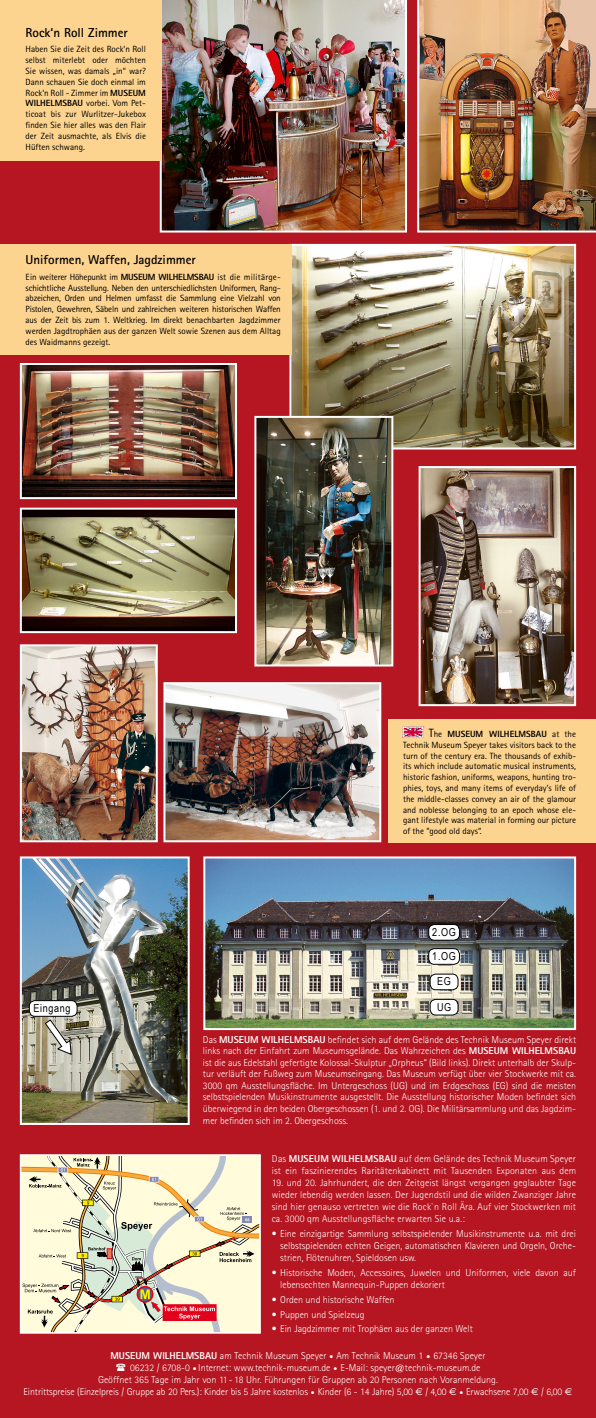
<style>
.page{position:relative;width:596px;height:1418px;background:#fff}
.page>*{position:absolute;margin:0;border:0;box-sizing:border-box;transform-origin:0 0}
.t1{font:700 13px "Rotis Sans Serif";color:#000}
.t2{font:11px "Arial Narrow";letter-spacing:.06em;color:#000}
.t3{font:300 10px/12px "Rotis Sans Serif";color:#fff;text-align:justify}
.t4{font:9px/10.8px "Rotis Sans Serif";color:#000;text-align:justify}
.s1{font-weight:800}
.s2{font-size:12px}
.s3{font-family:"Euro Sans";font-weight:400}
</style>
<div class="page">
<div style="left:0;top:0;width:595px;height:1417px;background:#b51621"></div>
<svg style="left:23px;top:1157px;width:235px;height:173px;background:#e5dbbf"></svg>
<div style="left:20px;top:1154px;width:241px;height:179px;border:2px solid #fff"></div>
<img style="left:160px;top:0;width:247px;height:232px">
<div style="left:388px;top:719px;width:207px;height:123px;background:#fdd48f"></div>
<img style="left:292px;top:247px;width:280px;height:199px">
<div style="left:289px;top:244px;width:286px;height:205px;border:2px solid #fff"></div>
<img style="left:23px;top:366px;width:211px;height:130px">
<div style="left:20px;top:363px;width:217px;height:136px;border:2px solid #fff"></div>
<img style="left:23px;top:510px;width:211px;height:120px">
<div style="left:20px;top:507px;width:217px;height:126px;border:2px solid #fff"></div>
<img style="left:23px;top:647px;width:132px;height:192px">
<div style="left:20px;top:644px;width:138px;height:198px;border:2px solid #fff"></div>
<img style="left:421px;top:469px;width:151px;height:234px">
<div style="left:418px;top:466px;width:157px;height:240px;border:2px solid #fff"></div>
<svg style="left:405px;top:729px;width:16px;height:6px"></svg>
<div style="left:403px;top:727px;width:20px;height:10px;border:1px solid #fff"></div>
<img style="left:23px;top:859px;width:163px;height:262px">
<div style="left:20px;top:856px;width:169px;height:268px;border:2px solid #fff"></div>
<img style="left:206px;top:859px;width:366px;height:168px">
<div style="left:203px;top:856px;width:372px;height:174px;border:2px solid #fff"></div>
<div style="left:430px;top:974px;width:27px;height:15px;background:#fff;border-radius:6px"></div>
<div style="left:429px;top:973px;width:29px;height:17px;border:1px solid #000;border-radius:6px"></div>
<div style="left:428px;top:948px;width:31px;height:16px;background:#fff;border-radius:6px"></div>
<div style="left:428px;top:948px;width:31px;height:16px;border:1px solid #000;border-radius:6px"></div>
<div style="left:428px;top:924px;width:31px;height:16px;background:#fff;border-radius:6px"></div>
<div style="left:428px;top:924px;width:31px;height:16px;border:1px solid #000;border-radius:6px"></div>
<div style="left:430px;top:999px;width:27px;height:16px;background:#fff;border-radius:6px"></div>
<div style="left:429px;top:999px;width:29px;height:16px;border:1px solid #000;border-radius:6px"></div>
<div style="left:29px;top:1000px;width:48px;height:16px;background:#fff;border-radius:6px"></div>
<div style="left:29px;top:1000px;width:48px;height:16px;border:1px solid #000;border-radius:6px"></div>
<img style="left:417px;top:0;width:178px;height:232px">
<div style="left:0;top:244px;width:291px;height:110px;background:#fdd48f"></div>
<img style="left:166px;top:685px;width:212px;height:154px">
<div style="left:163px;top:682px;width:218px;height:160px;border:2px solid #fff"></div>
<img style="left:257px;top:419px;width:133px;height:244px">
<div style="left:254px;top:416px;width:139px;height:250px;border:2px solid #fff"></div>
<div style="left:0;top:0;width:162px;height:161px;background:#fdd48f"></div>
<svg style="left:45px;top:1019px;width:27px;height:36px"></svg>
<h1 class="t1" style="left:26px;top:24px;width:104px">Rock‘n Roll Zimmer</h1>
<p class="t4" style="left:26px;top:44px;width:122px">Haben Sie die Zeit des Rock‘n Roll selbst miterlebt oder möchten Sie wissen, was damals „in“ war?<br>Dann schauen Sie doch einmal im Rock‘n Roll - Zimmer im <span class="s1">MUSEUM WILHELMSBAU</span> vorbei. Vom Pet&shy;ticoat bis zur Wurlitzer-Jukebox finden Sie hier alles was den Flair der Zeit ausmachte, als Elvis die Hüften schwang.</p>
<h1 class="t1" style="left:26px;top:251px;width:172px">Uniformen, Waffen, Jagdzimmer</h1>
<p class="t4" style="left:26px;top:271px;width:256px">Ein weiterer Höhepunkt im <span class="s1">MUSEUM WILHELMSBAU</span> ist die militärge&shy;schichtliche Ausstellung. Neben den unterschiedlichsten Uniformen, Rang&shy;abzeichen, Orden und Helmen umfasst die Sammlung eine Vielzahl von Pistolen, Gewehren, Säbeln und zahlreichen weiteren historischen Waffen aus der Zeit bis zum 1. Weltkrieg. Im direkt benachbarten Jagdzimmer werden Jagdtrophäen aus der ganzen Welt sowie Szenen aus dem Alltag des Waidmanns gezeigt.</p>
<p class="t4" style="left:403px;top:728px;width:174px;text-indent:26px"><span class="s2">T</span>he <span class="s1">MUSEUM WILHELMSBAU</span> at the Technik Museum Speyer takes visitors back to the turn of the century era. The thousands of exhib&shy;its which include automatic musical instruments, historic fashion, uniforms, weapons, hunting tro&shy;phies, toys, and many items of everyday’s life of the middle-classes convey an air of the glamour and noblesse belonging to an epoch whose ele&shy;gant lifestyle was material in forming our picture of the “good old days“.</p>
<p class="t2" style="left:432px;top:923px;width:25px">2.OG</p>
<p class="t2" style="left:432px;top:947px;width:25px">1.OG</p>
<p class="t2" style="left:437px;top:973px;width:15px">EG</p>
<p class="t2" style="left:34px;top:999px;width:39px">Eingang</p>
<p class="t2" style="left:436px;top:998px;width:16px">UG</p>
<p class="t3" style="left:203px;top:1033px;width:374px;line-height:11.5px">Das <span class="s1">MUSEUM WILHELMSBAU</span> befindet sich auf dem Gelände des Technik Museum Speyer direkt links nach der Einfahrt zum Museumsgelände. Das Wahrzeichen des <span class="s1">MUSEUM WILHELMSBAU </span>ist die aus Edelstahl gefertigte Kolossal-Skulptur „Orpheus“ (Bild links). Direkt unterhalb der Skulp&shy;tur verläuft der Fußweg zum Museumseingang. Das Museum verfügt über vier Stockwerke mit ca.<br>3000 qm Ausstellungsfläche. Im Untergeschoss (UG) und im Erdgeschoss (EG) sind die meisten selbstspielenden Musikinstrumente ausgestellt. Die Ausstellung historischer Moden befindet sich überwiegend in den beiden Obergeschossen (1. und 2. OG). Die Militärsammlung und das Jagdzim&shy;mer befinden sich im 2. Obergeschoss.</p>
<p class="t3" style="left:271px;top:1152px;width:306px">Das <span class="s1">MUSEUM WILHELMSBAU</span> auf dem Gelände des Technik Museum Speyer ist ein faszinierendes Raritätenkabinett mit Tausenden Exponaten aus dem</p>
<p class="t3" style="left:271px;top:1176px;width:306px">19. und 20. Jahrhundert, die den Zeitgeist längst vergangen geglaubter Tage wieder lebendig werden lassen. Der Jugendstil und die wilden Zwanziger Jahre sind hier genauso vertreten wie die Rock`n Roll Ära. Auf vier Stockwerken mit ca. 3000 qm Ausstellungsfläche erwarten Sie u.a.:</p>
<p class="t3" style="left:280px;top:1227px;width:297px;text-indent:-8px">• Eine einzigartige Sammlung selbstspielender Musikinstrumente u.a. mit drei selbstspielenden echten Geigen, automatischen Klavieren und Orgeln, Orche&shy;strien, Flötenuhren, Spieldosen usw.</p>
<p class="t3" style="left:280px;top:1266px;width:297px;text-indent:-8px">• Historische Moden, Accessoires, Juwelen und Uniformen, viele davon auf lebensechten Mannequin-Puppen dekoriert</p>
<p class="t3" style="left:271px;top:1293px;width:124px">• Orden und historische Waffen</p>
<p class="t3" style="left:271px;top:1308px;width:94px">• Puppen und Spielzeug</p>
<p class="t3" style="left:271px;top:1322px;width:202px">• Ein Jagdzimmer mit Trophäen aus der ganzen Welt</p>
<p class="t3" style="left:110px;top:1349px;width:376px"><span class="s1">MUSEUM WILHELMSBAU</span> am Technik Museum Speyer ● Am Technik Museum 1 ● 67346 Speyer</p>
<p class="t3" style="left:130px;top:1361px;width:351px">06232 / 6708-0 ● Internet: www.technik-museum.de ● E-Mail: speyer@technik-museum.de</p>
<p class="t3" style="left:98px;top:1373px;width:401px">Geöffnet 365 Tage im Jahr von 11 - 18 Uhr. Führungen für Gruppen ab 20 Personen nach Voranmeldung.</p>
<p class="t3" style="left:24px;top:1385px;width:550px">Eintrittspreise (Einzelpreis / Gruppe ab 20 Pers.): Kinder bis 5 Jahre kostenlos ● Kinder (6 - 14 Jahre) 5,00 <span class="s3">E</span> / 4,00 <span class="s3">E</span> ● Erwachsene 7,00 <span class="s3">E</span> / 6,00 <span class="s3">E</span></p>
</div>
